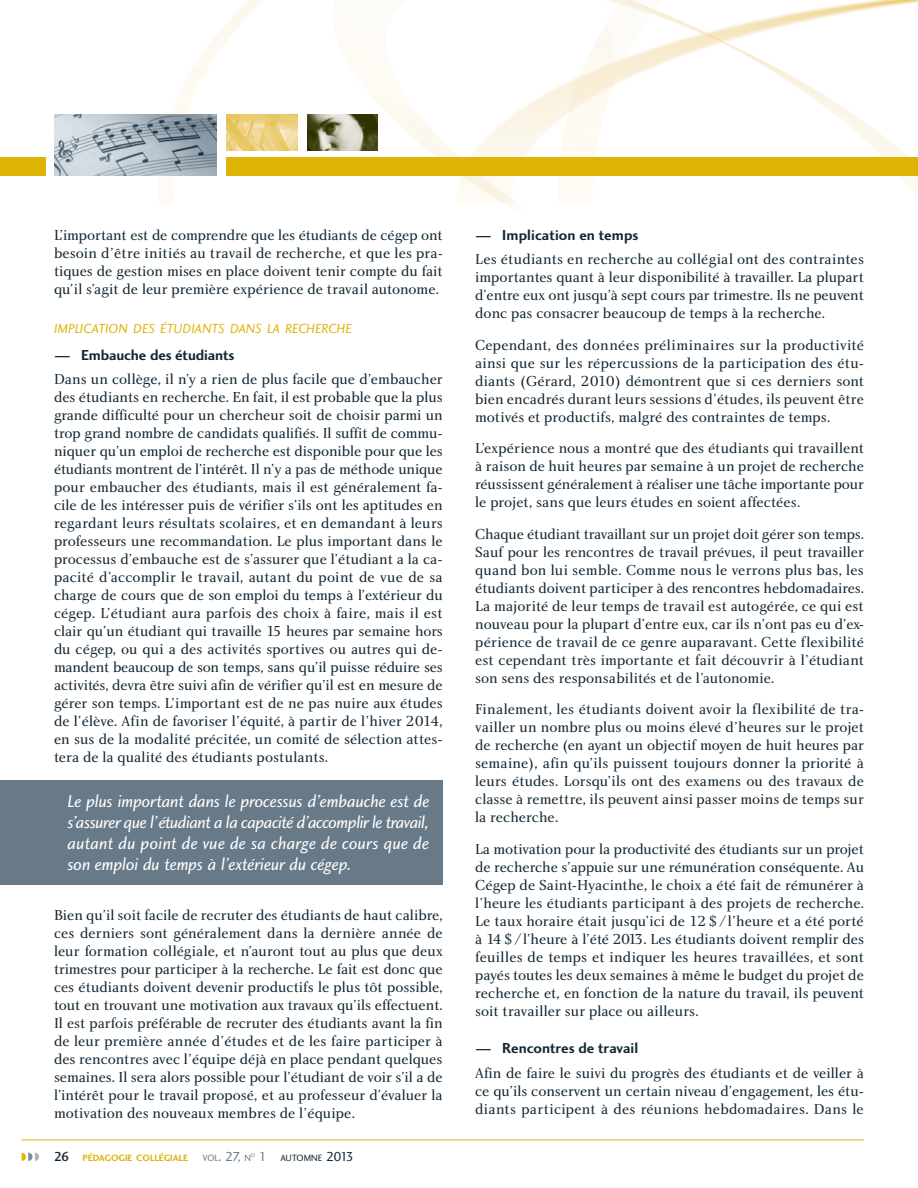
<style>
.page{position:relative;width:918px;height:1188px;background:#fff}
.page>*{position:absolute;margin:0;border:0;box-sizing:border-box;transform-origin:0 0}
.t1{font:18px/21px "Charlotte Sans Book Italic Plain";letter-spacing:-.005em;color:#fff;text-align:justify}
.t2{font:15px/18px "Charlotte Book Plain";color:#142733;text-align:justify}
.t3{font:15px "Charlotte Sans Bold Plain";letter-spacing:-.005em;color:#142733}
.t4{font:13.65px "Charlotte Sans Book Italic Plain";letter-spacing:-.005em;color:#deb407}
.t5{font:9.45px "Charlotte Sans Bold Plain";color:#deb407}
.t6{font:9.45px "Charlotte Sans Book Plain";color:#142733}
.t7{font:9.45px "Charlotte Sans Book Plain";color:#687a88}
.t8{font:5.55px "Charlotte Sans Book Plain";color:#687a88}
.s1{font-family:"Charlotte Sans Medium Plain";font-size:13.5px;color:#142733}
.s2{font-size:13.5px}
.s3{font-size:13.5px;color:#687a88}
</style>
<div class="page">
<img style="left:54px;top:0;width:864px;height:208px">
<img style="left:307px;top:114px;width:71px;height:36px">
<img style="left:227px;top:114px;width:70px;height:36px">
<img style="left:55px;top:114px;width:162px;height:62px">
<div style="left:0;top:780px;width:443px;height:104px;background:#687a88"></div>
<hr style="left:22px;top:1140px;width:842px;height:1px;background:#deb407">
<div style="left:227px;top:157px;width:691px;height:19px;background:#deb407"></div>
<div style="left:0;top:157px;width:46px;height:19px;background:#deb407"></div>
<svg style="left:22px;top:1153px;width:17px;height:8px"></svg>
<p class="t2" style="left:54px;top:227px;width:390px">L’important est de comprendre que les étudiants de cégep ont besoin d’être initiés au travail de recherche, et que les pra&shy;tiques de gestion mises en place doivent tenir compte du fait qu’il s’agit de leur première expérience de travail autonome.</p>
<p class="t4" style="left:54px;top:323px;width:300px">IMPLICATION DES ÉTUDIANTS DANS LA RECHERCHE</p>
<p class="t3" style="left:54px;top:349px;width:182px">— Embauche des étudiants</p>
<p class="t2" style="left:54px;top:372px;width:390px">Dans un collège, il n’y a rien de plus facile que d’embaucher des étudiants en recherche. En fait, il est probable que la plus grande difficulté pour un chercheur soit de choisir parmi un trop grand nombre de candidats qualifiés. Il suffit de commu&shy;niquer qu’un emploi de recherche est disponible pour que les étudiants montrent de l’intérêt. Il n’y a pas de méthode unique pour embaucher des étudiants, mais il est généralement fa&shy;cile de les intéresser puis de vérifier s’ils ont les aptitudes en regardant leurs résultats scolaires, et en demandant à leurs professeurs une recommandation. Le plus important dans le processus d’embauche est de s’assurer que l’étudiant a la ca&shy;pacité d’accomplir le travail, autant du point de vue de sa charge de cours que de son emploi du temps à l’extérieur du cégep. L’étudiant aura parfois des choix à faire, mais il est clair qu’un étudiant qui travaille 15 heures par semaine hors du cégep, ou qui a des activités sportives ou autres qui de&shy;mandent beaucoup de son temps, sans qu’il puisse réduire ses activités, devra être suivi afin de vérifier qu’il est en mesure de gérer son temps. L’important est de ne pas nuire aux études de l’élève. Afin de favoriser l’équité, à partir de l’hiver 2014, en sus de la modalité précitée, un comité de sélection attes&shy;tera de la qualité des étudiants postulants.</p>
<p class="t1" style="left:68px;top:792px;width:363px">Le plus important dans le processus d’embauche est de s’assurer que l’étudiant a la capacité d’accomplir le travail, autant du point de vue de sa charge de cours que de son emploi du temps à l’extérieur du cégep.</p>
<p class="t2" style="left:54px;top:907px;width:390px">Bien qu’il soit facile de recruter des étudiants de haut calibre, ces derniers sont généralement dans la dernière année de leur formation collégiale, et n’auront tout au plus que deux trimestres pour participer à la recherche. Le fait est donc que ces étudiants doivent devenir productifs le plus tôt possible, tout en trouvant une motivation aux travaux qu’ils effectuent.<br>Il est parfois préférable de recruter des étudiants avant la fin de leur première année d’études et de les faire participer à des rencontres avec l’équipe déjà en place pendant quelques semaines. Il sera alors possible pour l’étudiant de voir s’il a de l’intérêt pour le travail proposé, et au professeur d’évaluer la motivation des nouveaux membres de l’équipe.</p>
<p class="t5" style="left:54px;top:1154px;width:136px"><span class="s1">26</span> PÉDAGOGIE COLLÉGIALE</p>
<p class="t7" style="left:202px;top:1154px;width:50px">VOL<span class="s2">. 27,</span> N</p>
<p class="t8" style="left:251px;top:1153px;width:6px">O</p>
<p class="t6" style="left:259px;top:1154px;width:97px"><span class="s3">1</span> AUTOMNE <span class="s2">2013</span></p>
<p class="t3" style="left:475px;top:229px;width:165px">— Implication en temps</p>
<p class="t2" style="left:475px;top:252px;width:390px">Les étudiants en recherche au collégial ont des contraintes importantes quant à leur disponibilité à travailler. La plupart d’entre eux ont jusqu’à sept cours par trimestre. Ils ne peuvent donc pas consacrer beaucoup de temps à la recherche.</p>
<p class="t2" style="left:475px;top:337px;width:390px">Cependant, des données préliminaires sur la productivité ainsi que sur les répercussions de la participation des étu&shy;diants (Gérard, 2010) démontrent que si ces derniers sont bien encadrés durant leurs sessions d’études, ils peuvent être motivés et productifs, malgré des contraintes de temps.</p>
<p class="t2" style="left:475px;top:441px;width:390px">L’expérience nous a montré que des étudiants qui travaillent à raison de huit heures par semaine à un projet de recherche réussissent généralement à réaliser une tâche importante pour le projet, sans que leurs études en soient affectées.</p>
<p class="t2" style="left:475px;top:526px;width:390px">Chaque étudiant travaillant sur un projet doit gérer son temps.<br>Sauf pour les rencontres de travail prévues, il peut travailler quand bon lui semble. Comme nous le verrons plus bas, les étudiants doivent participer à des rencontres hebdomadaires.<br>La majorité de leur temps de travail est autogérée, ce qui est nouveau pour la plupart d’entre eux, car ils n’ont pas eu d’ex&shy;périence de travail de ce genre auparavant. Cette flexibilité est cependant très importante et fait découvrir à l’étudiant son sens des responsabilités et de l’autonomie.</p>
<p class="t2" style="left:475px;top:702px;width:390px">Finalement, les étudiants doivent avoir la flexibilité de tra&shy;vailler un nombre plus ou moins élevé d’heures sur le projet de recherche (en ayant un objectif moyen de huit heures par semaine), afin qu’ils puissent toujours donner la priorité à leurs études. Lorsqu’ils ont des examens ou des travaux de classe à remettre, ils peuvent ainsi passer moins de temps sur la recherche.</p>
<p class="t2" style="left:475px;top:841px;width:390px">La motivation pour la productivité des étudiants sur un projet de recherche s’appuie sur une rémunération conséquente. Au Cégep de Saint-Hyacinthe, le choix a été fait de rémunérer à l’heure les étudiants participant à des projets de recherche.<br>Le taux horaire était jusqu’ici de 12 $ / l’heure et a été porté à 14 $ / l’heure à l’été 2013. Les étudiants doivent remplir des feuilles de temps et indiquer les heures travaillées, et sont payés toutes les deux semaines à même le budget du projet de recherche et, en fonction de la nature du travail, ils peuvent soit travailler sur place ou ailleurs.</p>
<p class="t3" style="left:475px;top:1043px;width:164px">— Rencontres de travail</p>
<p class="t2" style="left:475px;top:1066px;width:390px">Afin de faire le suivi du progrès des étudiants et de veiller à ce qu’ils conservent un certain niveau d’engagement, les étu&shy;diants participent à des réunions hebdomadaires. Dans le</p>
</div>
